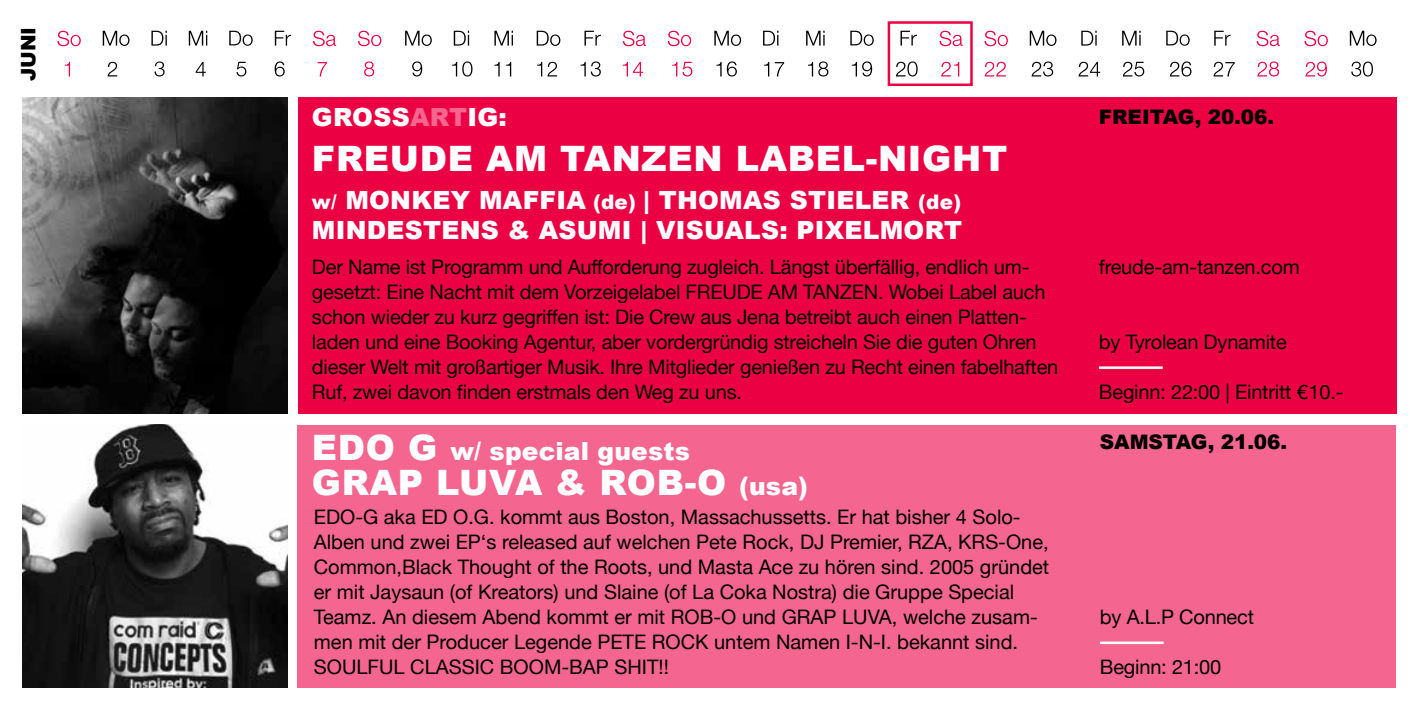
<style>
.page{position:relative;width:1418px;height:709px;background:#fff}
.page>*{position:absolute;margin:0;border:0;box-sizing:border-box;transform-origin:0 0}
.t1{font:900 35px "Arial";letter-spacing:.02em;color:#fff}
.t2{font:900 25px/30px "Arial";letter-spacing:.01em;color:#fff}
.t3{font:20px/25px "Helvetica Neue";letter-spacing:-.01em;color:#000}
.t4{font:900 20px "Arial";letter-spacing:-.005em;color:#000}
.s1{color:#f4668f}
.s2{font-size:20px}
.s3{font-size:35px}
.s4{font-size:25px}
</style>
<div class="page">
<svg style="left:275px;top:31px;width:16px;height:15px"></svg>
<svg style="left:275px;top:61px;width:10px;height:15px"></svg>
<svg style="left:65px;top:62px;width:5px;height:14px"></svg>
<svg style="left:57px;top:31px;width:24px;height:15px"></svg>
<svg style="left:108px;top:62px;width:9px;height:14px"></svg>
<svg style="left:103px;top:31px;width:26px;height:15px"></svg>
<svg style="left:154px;top:61px;width:10px;height:15px"></svg>
<svg style="left:151px;top:31px;width:16px;height:15px"></svg>
<svg style="left:236px;top:62px;width:10px;height:14px"></svg>
<svg style="left:229px;top:31px;width:24px;height:15px"></svg>
<svg style="left:196px;top:62px;width:10px;height:14px"></svg>
<svg style="left:189px;top:31px;width:18px;height:15px"></svg>
<svg style="left:364px;top:61px;width:10px;height:15px"></svg>
<svg style="left:358px;top:31px;width:23px;height:15px"></svg>
<svg style="left:317px;top:62px;width:10px;height:14px"></svg>
<svg style="left:313px;top:31px;width:23px;height:15px"></svg>
<svg style="left:412px;top:61px;width:10px;height:15px"></svg>
<svg style="left:405px;top:31px;width:27px;height:15px"></svg>
<svg style="left:452px;top:61px;width:20px;height:15px"></svg>
<svg style="left:454px;top:31px;width:15px;height:15px"></svg>
<svg style="left:494px;top:62px;width:5px;height:14px"></svg>
<svg style="left:506px;top:62px;width:5px;height:14px"></svg>
<svg style="left:494px;top:31px;width:19px;height:15px"></svg>
<svg style="left:580px;top:61px;width:21px;height:15px"></svg>
<svg style="left:584px;top:31px;width:16px;height:15px"></svg>
<svg style="left:537px;top:62px;width:20px;height:14px"></svg>
<svg style="left:536px;top:31px;width:24px;height:15px"></svg>
<svg style="left:623px;top:62px;width:20px;height:14px"></svg>
<svg style="left:622px;top:31px;width:24px;height:15px"></svg>
<svg style="left:672px;top:62px;width:20px;height:14px"></svg>
<svg style="left:667px;top:31px;width:24px;height:15px"></svg>
<svg style="left:716px;top:61px;width:21px;height:15px"></svg>
<svg style="left:714px;top:31px;width:27px;height:15px"></svg>
<svg style="left:764px;top:62px;width:20px;height:14px"></svg>
<svg style="left:763px;top:31px;width:15px;height:15px"></svg>
<svg style="left:896px;top:61px;width:21px;height:15px"></svg>
<svg style="left:900px;top:31px;width:16px;height:15px"></svg>
<svg style="left:851px;top:61px;width:21px;height:15px"></svg>
<svg style="left:850px;top:31px;width:23px;height:15px"></svg>
<svg style="left:808px;top:61px;width:20px;height:15px"></svg>
<svg style="left:806px;top:31px;width:18px;height:15px"></svg>
<svg style="left:941px;top:62px;width:18px;height:14px"></svg>
<svg style="left:939px;top:31px;width:23px;height:15px"></svg>
<svg style="left:984px;top:62px;width:21px;height:14px"></svg>
<svg style="left:984px;top:31px;width:23px;height:15px"></svg>
<svg style="left:1031px;top:61px;width:22px;height:15px"></svg>
<svg style="left:1029px;top:31px;width:27px;height:15px"></svg>
<svg style="left:1078px;top:62px;width:22px;height:14px"></svg>
<svg style="left:1081px;top:31px;width:15px;height:15px"></svg>
<svg style="left:1169px;top:61px;width:22px;height:15px"></svg>
<svg style="left:1166px;top:31px;width:23px;height:15px"></svg>
<svg style="left:1122px;top:62px;width:22px;height:14px"></svg>
<svg style="left:1122px;top:31px;width:18px;height:15px"></svg>
<svg style="left:1213px;top:62px;width:21px;height:14px"></svg>
<svg style="left:1214px;top:31px;width:16px;height:15px"></svg>
<svg style="left:1257px;top:61px;width:21px;height:15px"></svg>
<svg style="left:1256px;top:31px;width:23px;height:15px"></svg>
<svg style="left:1305px;top:62px;width:21px;height:14px"></svg>
<svg style="left:1304px;top:31px;width:23px;height:15px"></svg>
<svg style="left:1351px;top:62px;width:21px;height:14px"></svg>
<svg style="left:1349px;top:31px;width:27px;height:15px"></svg>
<div style="left:298px;top:97px;width:1098px;height:317px;background:#ec0044"></div>
<img style="left:22px;top:97px;width:265px;height:317px">
<div style="left:887px;top:21px;width:85px;height:65px;border:2px solid #ec0044"></div>
<hr style="left:1098px;top:366px;width:64px;height:3px;background:#fff">
<img style="left:22px;top:425px;width:266px;height:262px">
<div style="left:297px;top:425px;width:1098px;height:262px;background:#f4668f"></div>
<hr style="left:1099px;top:641px;width:64px;height:3px;background:#fff">
<p class="t4" style="left:14px;top:81px;width:56px;rotate:-90deg">JUNI</p>
<p class="t2" style="left:312px;top:101px;width:196px">GROSS<span class="s1">ART</span>I G:</p>
<h1 class="t1" style="left:312px;top:133px;width:697px">FREUDE AM TANZEN LABEL-NI GHT</h1>
<p class="t2" style="left:312px;top:184px;width:651px"><span class="s2">w/</span> MONKEY MAFFIA <span class="s2">(de)</span> | THOMAS STI ELER <span class="s2">(de)<br></span>MIN DESTENS &amp; ASUMI | VISUALS: PIXELMORT</p>
<p class="t3" style="left:312px;top:254px;width:748px">Der Name ist Programm und Aufforderung zugleich. Längst überfällig, endlich um&shy;gesetzt: Eine Nacht mit dem Vorzeigelabel FREUDE AM TANZEN. Wobei Label auch schon wieder zu kurz gegriffen ist: Die Crew aus Jena betreibt auch einen Platten&shy;laden und eine Booking Agentur, aber vordergründig streicheln Sie die guten Ohren dieser Welt mit großartiger Musik. Ihre Mitglieder genießen zu Recht einen fabelhaften Ruf, zwei davon finden erstmals den Weg zu uns.</p>
<p class="t2" style="left:312px;top:435px;width:379px"><span class="s3">EDO G</span> w/ special guests</p>
<h1 class="t1" style="left:312px;top:457px;width:57px">Grap</h1>
<h1 class="t1" style="left:436px;top:457px;width:51px">Luva</h1>
<h1 class="t1" style="left:555px;top:457px;width:254px">&amp; Rob-O <span class="s4">(usa)</span></h1>
<p class="t3" style="left:314px;top:504px;width:737px">Edo-G aka ED O.G. kommt aus Boston, Massachussetts. Er hat bisher 4 Solo-Alben und zwei EP‘s released auf welchen Pete Rock, DJ Premier, RZA, KRS-One, Common,Black Thought of the Roots, und Masta Ace zu hören sind. 2005 gründet er mit Jaysaun (of Kreators) und Slaine (of La Coka Nostra) die Gruppe Special Teamz. An diesem Abend kommt er mit ROB-O und GRAP LUVA, welche zusam&shy;men mit der Producer Legende PETE ROCK untem Namen I-N-I. bekannt sind.<br>SOULFUL CLASSIC BOOM-BAP SHIT!!</p>
<p class="t4" style="left:1098px;top:102px;width:176px">FREITAG, 20.06.</p>
<p class="t3" style="left:1098px;top:254px;width:202px">freude-am-tanzen.com</p>
<p class="t3" style="left:1098px;top:329px;width:189px">by Tyrolean Dynamite</p>
<p class="t3" style="left:1098px;top:379px;width:246px">Beginn: 22:00 | Eintritt €10.-</p>
<p class="t4" style="left:1099px;top:427px;width:189px">SAMSTAG, 21.06.</p>
<p class="t3" style="left:1099px;top:604px;width:156px">by A.L.P Connect</p>
<p class="t3" style="left:1099px;top:654px;width:123px">Beginn: 21:00</p>
</div>
